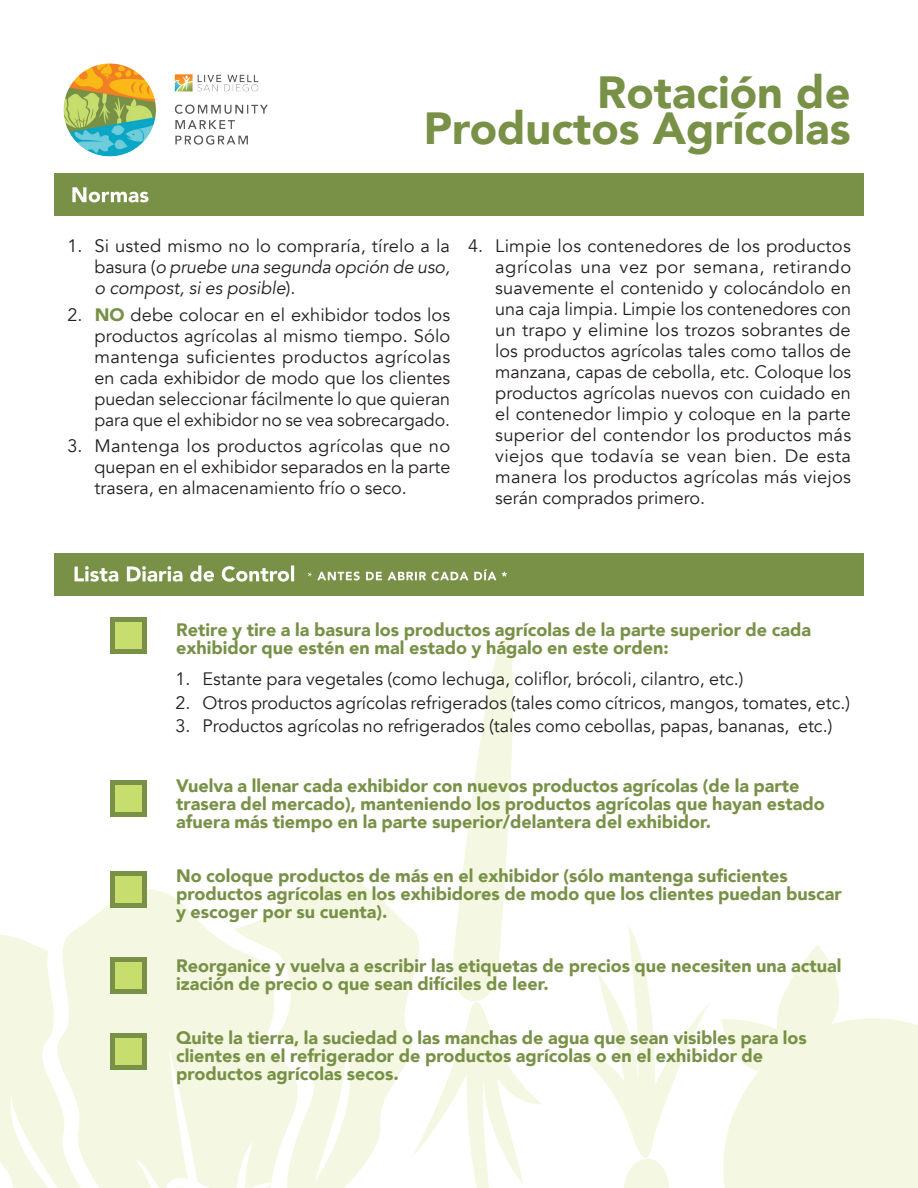
<style>
.page{position:relative;width:918px;height:1188px;background:#fff}
.page>*{position:absolute;margin:0;border:0;box-sizing:border-box;transform-origin:0 0}
.t1{font:900 45px "Avenir";color:#789147}
.t2{font:18px/21px "Avenir";color:#231f20;text-align:justify}
.t3{font:900 18px/18px "Avenir";color:#789147}
.t4{font:italic 18px/21px "Avenir";letter-spacing:-.005em;color:#231f20;text-align:justify}
.s1{font-style:normal}
.s2{font-weight:900;color:#789147}
</style>
<div class="page">
<svg style="left:438px;top:638px;width:103px;height:550px"></svg>
<svg style="left:579px;top:925px;width:124px;height:263px"></svg>
<svg style="left:703px;top:945px;width:215px;height:243px;fill:#f4f8e2"></svg>
<svg style="left:316px;top:877px;width:122px;height:311px;fill:#f4f8e2"></svg>
<svg style="left:100px;top:871px;width:216px;height:317px;fill:#f4f8e2"></svg>
<svg style="left:167px;top:1187px;width:38px;height:1px"></svg>
<svg style="left:0;top:912px;width:160px;height:276px;fill:#f4f8e2"></svg>
<div style="left:54px;top:554px;width:810px;height:42px;background:#789147"></div>
<div style="left:54px;top:174px;width:810px;height:42px;background:#789147"></div>
<img style="left:63px;top:63px;width:205px;height:94px">
<svg style="left:72px;top:187px;width:76px;height:15px"></svg>
<svg style="left:75px;top:566px;width:219px;height:16px"></svg>
<svg style="left:308px;top:569px;width:199px;height:12px"></svg>
<div style="left:110px;top:618px;width:36px;height:36px;background:#789147"></div>
<div style="left:115px;top:622px;width:26px;height:27px;background:#c7dd6e"></div>
<div style="left:110px;top:781px;width:36px;height:36px;background:#789147"></div>
<div style="left:115px;top:785px;width:26px;height:27px;background:#c7dd6e"></div>
<div style="left:110px;top:871px;width:36px;height:37px;background:#789147"></div>
<div style="left:115px;top:876px;width:26px;height:27px;background:#c7dd6e"></div>
<div style="left:110px;top:958px;width:36px;height:36px;background:#789147"></div>
<div style="left:115px;top:962px;width:26px;height:27px;background:#c7dd6e"></div>
<div style="left:110px;top:1033px;width:36px;height:37px;background:#789147"></div>
<div style="left:115px;top:1038px;width:26px;height:27px;background:#c7dd6e"></div>
<p class="t1" style="left:597px;top:54px;width:255px">Rotación de</p>
<p class="t1" style="left:424px;top:90px;width:428px">Productos Agrícolas</p>
<p class="t4" style="left:94px;top:236px;width:357px;text-indent:-27px"><span class="s1">1. Si usted mismo no lo compraría, tírelo a la basura (</span>o pruebe una segunda opción de uso, o compost, si es posible<span class="s1">).</span></p>
<p class="t2" style="left:94px;top:304px;width:357px;text-indent:-27px">2. <span class="s2">NO</span> debe colocar en el exhibidor todos los productos agrícolas al mismo tiempo. Sólo mantenga suficientes productos agrícolas en cada exhibidor de modo que los clientes puedan seleccionar fácilmente lo que quieran para que el exhibidor no se vea sobrecargado.</p>
<p class="t2" style="left:94px;top:436px;width:357px;text-indent:-27px">3. Mantenga los productos agrícolas que no quepan en el exhibidor separados en la parte trasera, en almacenamiento frío o seco.</p>
<p class="t2" style="left:495px;top:236px;width:357px;text-indent:-27px">4. Limpie los contenedores de los productos agrícolas una vez por semana, retirando suavemente el contenido y colocándolo en una caja limpia. Limpie los contenedores con un trapo y elimine los trozos sobrantes de los productos agrícolas tales como tallos de manzana, capas de cebolla, etc. Coloque los productos agrícolas nuevos con cuidado en el contenedor limpio y coloque en la parte superior del contendor los productos más viejos que todavía se vean bien. De esta manera los productos agrícolas más viejos serán comprados primero.</p>
<p class="t3" style="left:176px;top:620px;width:637px">Retire y tire a la basura los productos agrícolas de la parte superior de cada exhibidor que estén en mal estado y hágalo en este orden:</p>
<p class="t2" style="left:176px;top:669px;width:570px">1. Estante para vegetales (como lechuga, coliflor, brócoli, cilantro, etc.)</p>
<p class="t2" style="left:176px;top:692px;width:676px">2. Otros productos agrícolas refrigerados (tales como cítricos, mangos, tomates, etc.)</p>
<p class="t2" style="left:176px;top:716px;width:658px">3. Productos agrícolas no refrigerados (tales como cebollas, papas, bananas, etc.)</p>
<p class="t3" style="left:176px;top:776px;width:650px">Vuelva a llenar cada exhibidor con nuevos productos agrícolas (de la parte trasera del mercado), manteniendo los productos agrícolas que hayan estado afuera más tiempo en la parte superior/delantera del exhibidor.</p>
<p class="t3" style="left:176px;top:866px;width:667px">No coloque productos de más en el exhibidor (sólo mantenga suficientes productos agrícolas en los exhibidores de modo que los clientes puedan buscar y escoger por su cuenta).</p>
<p class="t3" style="left:176px;top:956px;width:667px">Reorganice y vuelva a escribir las etiquetas de precios que necesiten una actual ización de precio o que sean difíciles de leer.</p>
<p class="t3" style="left:176px;top:1028px;width:632px">Quite la tierra, la suciedad o las manchas de agua que sean visibles para los clientes en el refrigerador de productos agrícolas o en el exhibidor de productos agrícolas secos.</p>
</div>
